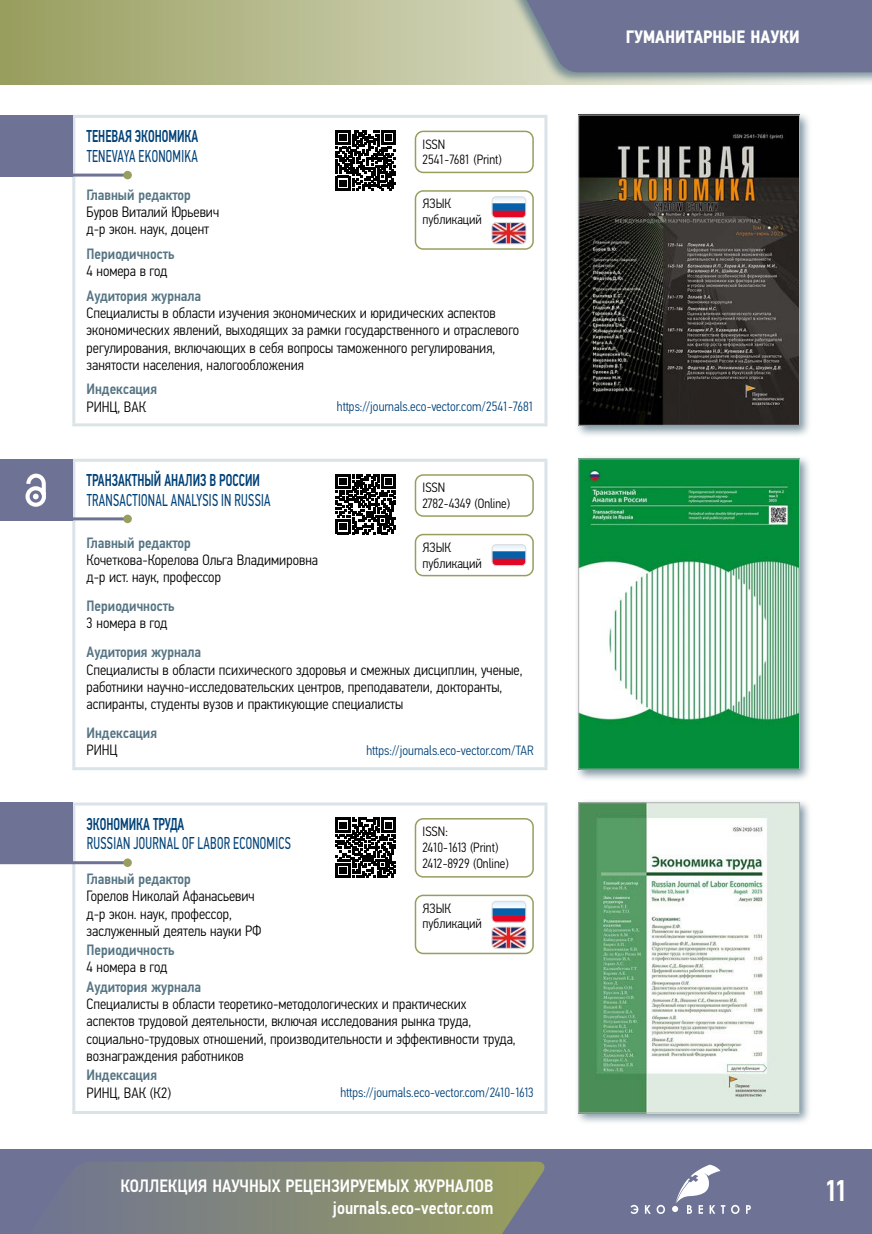
<style>
.page{position:relative;width:872px;height:1234px;background:#fff}
.page>*{position:absolute;margin:0;border:0;box-sizing:border-box;transform-origin:0 0}
.t1{font:500 30px "Eco Vector Cond";color:#fff}
.t2{font:500 18px "Eco Vector Cond";color:#fff}
.t3{font:700 18px "Eco Vector Cond";color:#fff}
.Header_02{font:17.25px/19.5px "Eco Vector Cond";letter-spacing:.02em;color:#004177;scale:.76 1}
.Body_Text{font:300 15px/17.2px "Eco Vector Cond";color:#000}
.Body_Text-2{font:500 15px/17.2px "Eco Vector Cond";color:#567483}
.Body_Text_Plate{font:300 13.5px/15.8px "Eco Vector Cond";color:#000}
.Body_Text_Plate-2{font:300 13.5px "Eco Vector Cond";color:#004177}
.s1{font-weight:500}
.s2{font-weight:500;color:#567483}
.s3{font-weight:300;color:#000}
</style>
<div class="page">
<svg style="left:0;top:0;width:508px;height:85px;background:#b4b88a"></svg>
<div style="left:508px;top:0;width:364px;height:85px;background:#567483;opacity:.75"></div>
<svg style="left:518px;top:0;width:354px;height:72px;background:#747997"></svg>
<div style="left:0;top:1148px;width:872px;height:85px;background:#6e7395"></div>
<svg style="left:731px;top:1204px;width:8px;height:9px"></svg>
<svg style="left:746px;top:1205px;width:5px;height:8px"></svg>
<svg style="left:630px;top:1204px;width:8px;height:9px"></svg>
<svg style="left:645px;top:1204px;width:20px;height:9px"></svg>
<svg style="left:672px;top:1164px;width:53px;height:49px"></svg>
<svg style="left:107px;top:1161px;width:438px;height:72px"></svg>
<hr style="left:72px;top:767px;width:475px;height:3px;background:#dae3e8">
<hr style="left:72px;top:115px;width:475px;height:3px;background:#dae3e8">
<hr style="left:72px;top:118px;width:3px;height:305px;background:#dae3e8">
<hr style="left:544px;top:118px;width:3px;height:305px;background:#dae3e8">
<hr style="left:72px;top:423px;width:475px;height:3px;background:#dae3e8">
<hr style="left:72px;top:458px;width:475px;height:3px;background:#dae3e8">
<hr style="left:72px;top:461px;width:3px;height:306px;background:#dae3e8">
<hr style="left:544px;top:461px;width:3px;height:306px;background:#dae3e8">
<hr style="left:72px;top:802px;width:475px;height:3px;background:#dae3e8">
<hr style="left:72px;top:805px;width:3px;height:305px;background:#dae3e8">
<hr style="left:544px;top:805px;width:3px;height:305px;background:#dae3e8">
<hr style="left:72px;top:1110px;width:475px;height:3px;background:#dae3e8">
<div style="left:0;top:115px;width:72px;height:61px;background:#6e7395"></div>
<hr style="left:0;top:173px;width:128px;height:3px;background:#6e7395">
<div style="left:123px;top:171px;width:9px;height:8px;background:#989e5e;border-radius:50%"></div>
<div style="left:574px;top:111px;width:238px;height:327px;background:#567483;opacity:.75"></div>
<img style="left:580px;top:117px;width:217px;height:306px">
<svg style="left:336px;top:130px;width:60px;height:60px"></svg>
<div style="left:415px;top:131px;width:119px;height:42px;border:2px solid #989e5e;border-radius:8px"></div>
<div style="left:415px;top:190px;width:119px;height:60px;border:2px solid #989e5e;border-radius:8px"></div>
<img style="left:492px;top:198px;width:34px;height:20px">
<div style="left:492px;top:196px;width:34px;height:22px;border:1px solid #dadada;border-radius:4px"></div>
<img style="left:492px;top:224px;width:34px;height:20px">
<div style="left:492px;top:222px;width:34px;height:22px;border:1px solid #dadada;border-radius:4px"></div>
<div style="left:0;top:458px;width:72px;height:62px;background:#6e7395"></div>
<hr style="left:0;top:517px;width:128px;height:3px;background:#6e7395">
<div style="left:123px;top:514px;width:9px;height:9px;background:#989e5e;border-radius:50%"></div>
<svg style="left:26px;top:473px;width:20px;height:33px"></svg>
<div style="left:574px;top:455px;width:238px;height:326px;background:#567483;opacity:.75"></div>
<img style="left:580px;top:460px;width:217px;height:307px">
<div style="left:578px;top:458px;width:221px;height:311px;border:1px solid #b3b2b2"></div>
<svg style="left:336px;top:474px;width:60px;height:60px"></svg>
<div style="left:415px;top:474px;width:119px;height:42px;border:2px solid #989e5e;border-radius:8px"></div>
<div style="left:415px;top:533px;width:119px;height:43px;border:2px solid #989e5e;border-radius:8px"></div>
<img style="left:492px;top:546px;width:34px;height:19px">
<div style="left:492px;top:544px;width:34px;height:21px;border:1px solid #dadada;border-radius:4px"></div>
<div style="left:0;top:802px;width:72px;height:62px;background:#6e7395"></div>
<hr style="left:0;top:861px;width:128px;height:3px;background:#6e7395">
<div style="left:123px;top:858px;width:9px;height:8px;background:#989e5e;border-radius:50%"></div>
<div style="left:574px;top:798px;width:238px;height:327px;background:#567483;opacity:.75"></div>
<img style="left:580px;top:804px;width:217px;height:306px">
<div style="left:578px;top:802px;width:221px;height:310px;border:1px solid #b3b2b2"></div>
<svg style="left:336px;top:817px;width:60px;height:60px"></svg>
<div style="left:415px;top:817px;width:119px;height:60px;border:2px solid #989e5e;border-radius:8px"></div>
<div style="left:415px;top:894px;width:119px;height:60px;border:2px solid #989e5e;border-radius:8px"></div>
<img style="left:492px;top:902px;width:34px;height:20px">
<div style="left:492px;top:900px;width:34px;height:22px;border:1px solid #dadada;border-radius:4px"></div>
<img style="left:492px;top:928px;width:34px;height:20px">
<div style="left:492px;top:926px;width:34px;height:22px;border:1px solid #dadada;border-radius:4px"></div>
<p class="Header_02" style="left:87px;top:127px;width:149px"><span class="s1">ТЕНЕВАЯ ЭКОНОМИКА<br></span>TENEVAYA EKONOMIKA</p>
<p class="Body_Text" style="left:87px;top:186px;width:134px"><span class="s2">Главный редактор<br></span>Буров Виталий Юрьевич д-р экон. наук, доцент</p>
<p class="Body_Text-2" style="left:87px;top:245px;width:89px">Периодичность<br><span class="s3">4 номера в год</span></p>
<p class="Body_Text" style="left:87px;top:287px;width:434px"><span class="s2">Аудитория журнала<br></span>Специалисты в области изучения экономических и юридических аспектов экономических явлений, выходящих за рамки государственного и отраслевого регулирования, включающих в себя вопросы таможенного регулирования, занятости населения, налогообложения</p>
<p class="Body_Text-2" style="left:87px;top:381px;width:72px">Индексация<br><span class="s3">РИНЦ, ВАК</span></p>
<p class="Body_Text_Plate" style="left:422px;top:136px;width:81px">ISSN<br>2541-7681 (Print)</p>
<p class="Body_Text_Plate" style="left:422px;top:196px;width:61px">ЯЗЫК публикаций</p>
<p class="Body_Text_Plate-2" style="left:337px;top:399px;width:198px">https://journals.eco-vector.com/2541-7681</p>
<p class="Header_02" style="left:87px;top:470px;width:244px"><span class="s1">ТРАНЗАКТНЫЙ АНАЛИЗ В РОССИИ<br></span>TRANSACTIONAL ANALYSIS IN RUSSIA</p>
<p class="Body_Text" style="left:87px;top:534px;width:233px"><span class="s2">Главный редактор<br></span>Кочеткова-Корелова Ольга Владимировна д-р ист. наук, профессор</p>
<p class="Body_Text-2" style="left:87px;top:597px;width:89px">Периодичность<br><span class="s3">3 номера в год</span></p>
<p class="Body_Text" style="left:87px;top:643px;width:437px"><span class="s2">Аудитория журнала<br></span>Специалисты в области психического здоровья и смежных дисциплин, ученые, работники научно-исследовательских центров, преподаватели, докторанты, аспиранты, студенты вузов и практикующие специалисты</p>
<p class="Body_Text-2" style="left:87px;top:724px;width:72px">Индексация<br><span class="s3">РИНЦ</span></p>
<p class="Body_Text_Plate" style="left:422px;top:479px;width:89px">ISSN<br>2782-4349 (Online)</p>
<p class="Body_Text_Plate" style="left:422px;top:539px;width:61px">ЯЗЫК публикаций</p>
<p class="Body_Text_Plate-2" style="left:366px;top:742px;width:169px">https://journals.eco-vector.com/TAR</p>
<p class="Header_02" style="left:87px;top:814px;width:270px"><span class="s1">ЭКОНОМИКА ТРУДА<br></span>RUSSIAN JOURNAL OF LABOR ECONOMICS</p>
<p class="Body_Text" style="left:87px;top:870px;width:176px"><span class="s2">Главный редактор<br></span>Горелов Николай Афанасьевич д-р экон. наук, профессор, заслуженный деятель науки РФ</p>
<p class="Body_Text-2" style="left:87px;top:941px;width:89px">Периодичность<br><span class="s3">4 номера в год</span></p>
<p class="Body_Text" style="left:87px;top:977px;width:431px"><span class="s2">Аудитория журнала<br></span>Специалисты в области теоретико-методологических и практических аспектов трудовой деятельности, включая исследования рынка труда, социально-трудовых отношений, производительности и эффективности труда, вознаграждения работников</p>
<p class="Body_Text" style="left:87px;top:1066px;width:86px"><span class="s2">Индексация<br></span>РИНЦ, ВАК (К2)</p>
<p class="Body_Text_Plate" style="left:422px;top:823px;width:88px">ISSN:<br>2410-1613 (Print)<br>2412-8929 (Online)</p>
<p class="Body_Text_Plate" style="left:422px;top:900px;width:61px">ЯЗЫК публикаций</p>
<p class="Body_Text_Plate-2" style="left:340px;top:1084px;width:195px">https://journals.eco-vector.com/2410-1613</p>
<p class="t2" style="left:120px;top:1174px;width:374px">КОЛЛЕКЦИЯ НАУЧНЫХ РЕЦЕНЗИРУЕМЫХ ЖУРНАЛОВ</p>
<p class="t2" style="left:333px;top:1196px;width:162px">journals.eco-vector.com</p>
<p class="t3" style="left:626px;top:26px;width:175px">ГУМАНИТАРНЫЕ НАУКИ</p>
<h1 class="t1" style="left:824px;top:1171px;width:25px">11</h1>
</div>
